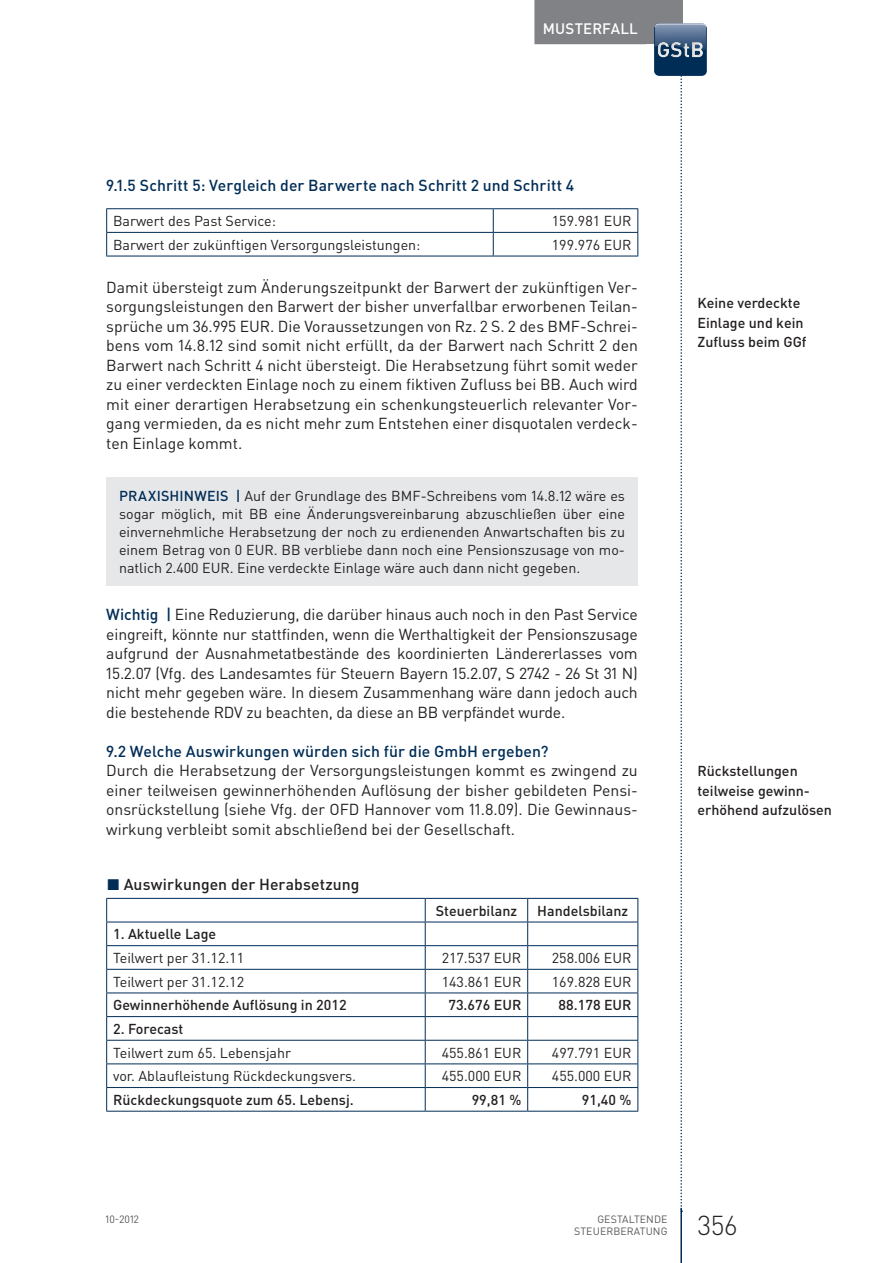
<style>
.page{position:relative;width:893px;height:1263px;background:#fff}
.page>*{position:absolute;margin:0;border:0;box-sizing:border-box;transform-origin:0 0}
.t1{font:300 27px "DIN Pro";color:#231f20}
.t2{font:15.75px/19.5px "DIN Pro";color:#231f20;text-align:justify}
.t3{font:500 15.75px "DIN Pro";letter-spacing:.005em;color:#002d56}
.t4{font:500 15.75px "DIN Pro";letter-spacing:.005em;color:#231f20}
.t5{font:500 15px "DIN Pro";letter-spacing:.01em;color:#fff}
.t6{font:14.25px/18px "DIN Pro";color:#231f20;text-align:justify}
.t7{font:500 14.25px/19.5px "DIN Pro";color:#231f20}
.t8{font:10.5px "DIN Pro";color:#57585a}
.s1{font-weight:500;color:#002d56}
.s2{color:#002d56}
</style>
<div class="page">
<div style="left:638px;top:0;width:44px;height:44px;background:#808285"></div>
<hr style="left:680px;top:1208px;width:2px;height:55px;background:#002d56">
<div style="left:534px;top:0;width:112px;height:44px;background:#808285"></div>
<img style="left:654px;top:23px;width:53px;height:53px">
<svg style="left:658px;top:0;width:45px;height:1212px"></svg>
<div style="left:655px;top:41px;width:49px;height:16px;background:#231f20;opacity:.3"></div>
<hr style="left:106px;top:208px;width:387px;height:1px;background:#002d56">
<hr style="left:493px;top:208px;width:145px;height:1px;background:#002d56">
<hr style="left:106px;top:256px;width:387px;height:1px;background:#002d56">
<svg style="left:106px;top:209px;width:532px;height:47px"></svg>
<hr style="left:493px;top:256px;width:145px;height:1px;background:#002d56">
<div style="left:106px;top:477px;width:532px;height:108px;background:#e6e7e9"></div>
<svg style="left:107px;top:897px;width:531px;height:214px"></svg>
<hr style="left:106px;top:898px;width:319px;height:1px;background:#002d56">
<hr style="left:425px;top:898px;width:103px;height:1px;background:#002d56">
<hr style="left:528px;top:898px;width:110px;height:1px;background:#002d56">
<hr style="left:106px;top:922px;width:319px;height:1px;background:#002d56">
<hr style="left:425px;top:922px;width:103px;height:1px;background:#002d56">
<hr style="left:528px;top:922px;width:110px;height:1px;background:#002d56">
<hr style="left:106px;top:945px;width:319px;height:1px;background:#002d56">
<hr style="left:425px;top:945px;width:103px;height:1px;background:#002d56">
<hr style="left:528px;top:945px;width:110px;height:1px;background:#002d56">
<hr style="left:106px;top:969px;width:319px;height:1px;background:#002d56">
<hr style="left:425px;top:969px;width:103px;height:1px;background:#002d56">
<hr style="left:528px;top:969px;width:110px;height:1px;background:#002d56">
<hr style="left:106px;top:992px;width:319px;height:1px;background:#002d56">
<hr style="left:425px;top:992px;width:103px;height:1px;background:#002d56">
<hr style="left:528px;top:992px;width:110px;height:1px;background:#002d56">
<hr style="left:106px;top:1016px;width:319px;height:1px;background:#002d56">
<hr style="left:425px;top:1016px;width:103px;height:1px;background:#002d56">
<hr style="left:528px;top:1016px;width:110px;height:1px;background:#002d56">
<hr style="left:106px;top:1040px;width:319px;height:1px;background:#002d56">
<hr style="left:425px;top:1040px;width:103px;height:1px;background:#002d56">
<hr style="left:528px;top:1040px;width:110px;height:1px;background:#002d56">
<hr style="left:106px;top:1063px;width:319px;height:1px;background:#002d56">
<hr style="left:425px;top:1063px;width:103px;height:1px;background:#002d56">
<hr style="left:528px;top:1063px;width:110px;height:1px;background:#002d56">
<hr style="left:106px;top:1087px;width:319px;height:1px;background:#002d56">
<svg style="left:106px;top:899px;width:1px;height:212px"></svg>
<hr style="left:106px;top:1111px;width:319px;height:1px;background:#002d56">
<hr style="left:425px;top:1087px;width:103px;height:1px;background:#002d56">
<svg style="left:425px;top:899px;width:1px;height:212px"></svg>
<hr style="left:425px;top:1111px;width:103px;height:1px;background:#002d56">
<hr style="left:528px;top:1087px;width:110px;height:1px;background:#002d56">
<svg style="left:527px;top:899px;width:1px;height:212px"></svg>
<hr style="left:528px;top:1111px;width:110px;height:1px;background:#002d56">
<svg style="left:637px;top:899px;width:1px;height:212px"></svg>
<p class="t5" style="left:543px;top:18px;width:96px">Musterfall</p>
<p class="t3" style="left:106px;top:175px;width:470px">9.1.5 Schritt 5: Vergleich der Barwerte nach Schritt 2 und Schritt 4</p>
<p class="t6" style="left:113px;top:211px;width:165px">Barwert des Past Service:</p>
<p class="t6" style="left:552px;top:211px;width:81px">159.981 EUR</p>
<p class="t6" style="left:113px;top:235px;width:309px">Barwert der zukünftigen Versorgungsleistungen:</p>
<p class="t6" style="left:552px;top:235px;width:81px">199.976 EUR</p>
<p class="t2" style="left:106px;top:277px;width:533px">Damit übersteigt zum Änderungszeitpunkt der Barwert der zukünftigen Ver&shy;sorgungsleistungen den Barwert der bisher unverfallbar erworbenen Teilan&shy;sprüche um 36.995 EUR. Die Voraussetzungen von Rz. 2 S. 2 des BMF-Schrei&shy;bens vom 14.8.12 sind somit nicht erfüllt, da der Barwert nach Schritt 2 den Barwert nach Schritt 4 nicht übersteigt. Die Herabsetzung führt somit weder zu einer verdeckten Einlage noch zu einem fiktiven Zufluss bei BB. Auch wird mit einer derartigen Herabsetzung ein schenkungsteuerlich relevanter Vor&shy;gang vermieden, da es nicht mehr zum Entstehen einer disquotalen verdeck&shy;ten Einlage kommt.</p>
<p class="t6" style="left:119px;top:486px;width:508px"><span class="s1">Praxishinweis |</span> Auf der Grundlage des BMF-Schreibens vom 14.8.12 wäre es sogar möglich, mit BB eine Änderungsvereinbarung abzuschließen über eine einvernehmliche Herabsetzung der noch zu erdienenden Anwartschaften bis zu einem Betrag von 0 EUR. BB verbliebe dann noch eine Pensionszusage von mo&shy;natlich 2.400 EUR. Eine verdeckte Einlage wäre auch dann nicht gegeben.</p>
<p class="t2" style="left:106px;top:604px;width:533px"><span class="s1">Wichtig |</span> Eine Reduzierung, die darüber hinaus auch noch in den Past Service eingreift, könnte nur stattfinden, wenn die Werthaltigkeit der Pensionszusage aufgrund der Ausnahmetatbestände des koordinierten Ländererlasses vom 15.2.07 (Vfg. des Landesamtes für Steuern Bayern 15.2.07, S 2742 - 26 St 31 N) nicht mehr gegeben wäre. In diesem Zusammenhang wäre dann jedoch auch die bestehende RDV zu beachten, da diese an BB verpfändet wurde.</p>
<p class="t3" style="left:106px;top:740px;width:444px">9.2 Welche Auswirkungen würden sich für die GmbH ergeben?</p>
<p class="t2" style="left:106px;top:760px;width:533px">Durch die Herabsetzung der Versorgungsleistungen kommt es zwingend zu einer teilweisen gewinnerhöhenden Auflösung der bisher gebildeten Pensi&shy;onsrückstellung (siehe Vfg. der OFD Hannover vom 11.8.09). Die Gewinnaus&shy;wirkung verbleibt somit abschließend bei der Gesellschaft.</p>
<p class="t4" style="left:107px;top:873px;width:254px"><span class="s2">◼</span> Auswirkungen der Herabsetzung</p>
<p class="t7" style="left:436px;top:900px;width:83px">Steuerbilanz</p>
<p class="t7" style="left:537px;top:900px;width:93px">Handelsbilanz</p>
<p class="t7" style="left:113px;top:924px;width:105px">1. Aktuelle Lage</p>
<p class="t6" style="left:113px;top:948px;width:133px">Teilwert per 31.12.11</p>
<p class="t6" style="left:442px;top:948px;width:81px">217.537 EUR</p>
<p class="t6" style="left:552px;top:948px;width:81px">258.006 EUR</p>
<p class="t6" style="left:113px;top:972px;width:133px">Teilwert per 31.12.12</p>
<p class="t6" style="left:442px;top:972px;width:81px">143.861 EUR</p>
<p class="t6" style="left:552px;top:972px;width:81px">169.828 EUR</p>
<p class="t7" style="left:113px;top:995px;width:235px">Gewinnerhöhende Auflösung in 2012</p>
<p class="t7" style="left:448px;top:995px;width:55px">73.676 EUR</p>
<p class="t7" style="left:559px;top:995px;width:55px">88.178 EUR</p>
<p class="t7" style="left:113px;top:1018px;width:72px">2. Forecast</p>
<p class="t6" style="left:113px;top:1043px;width:180px">Teilwert zum 65. Lebensjahr</p>
<p class="t6" style="left:442px;top:1043px;width:81px">455.861 EUR</p>
<p class="t6" style="left:552px;top:1043px;width:81px">497.791 EUR</p>
<p class="t6" style="left:113px;top:1066px;width:245px">vor. Ablaufleistung Rückdeckungsvers.</p>
<p class="t6" style="left:442px;top:1066px;width:81px">455.000 EUR</p>
<p class="t6" style="left:552px;top:1066px;width:81px">455.000 EUR</p>
<p class="t7" style="left:113px;top:1089px;width:242px">Rückdeckungsquote zum 65. Lebensj.</p>
<p class="t7" style="left:472px;top:1089px;width:51px">99,81 %</p>
<p class="t7" style="left:582px;top:1089px;width:51px">91,40 %</p>
<p class="t7" style="left:697px;top:293px;width:111px">Keine verdeckte<br>Einlage und kein<br>Zufluss beim GGf</p>
<p class="t7" style="left:697px;top:761px;width:136px">Rückstellungen teilweise gewinn&shy;erhöhend aufzulösen</p>
<p class="t8" style="left:106px;top:1212px;width:35px">10-2012</p>
<p class="t8" style="left:597px;top:1212px;width:15px">Gestaltende</p>
<p class="t8" style="left:574px;top:1224px;width:14px">Steuerberatung</p>
<h1 class="t1" style="left:697px;top:1207px;width:42px">356</h1>
</div>
